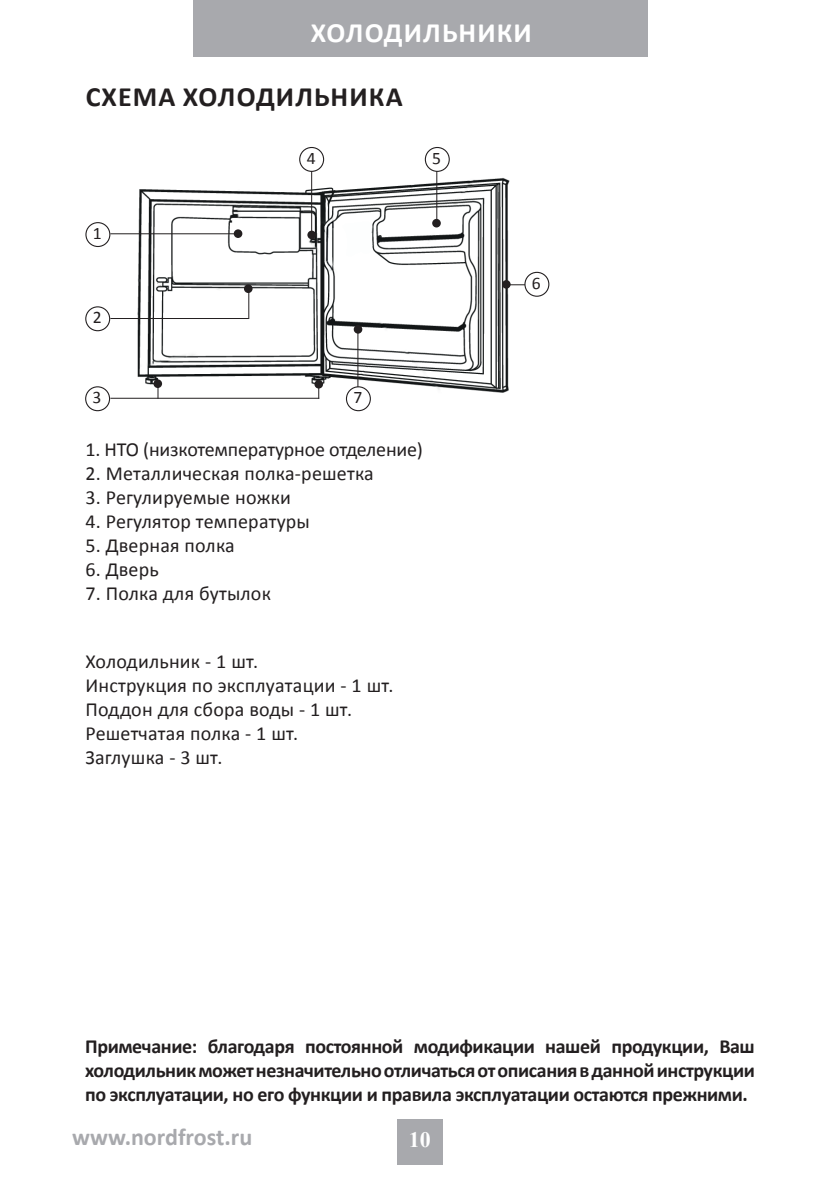
<style>
.page{position:relative;width:840px;height:1191px;background:#fff}
.page>*{position:absolute;margin:0;border:0;box-sizing:border-box;transform-origin:0 0}
.t1{font:700 28px "Calibri";letter-spacing:.04em;color:#231f20}
.t2{font:700 28px "Calibri";letter-spacing:.04em;color:#fff}
.t3{font:700 24px "Calibri";color:#a8a9ad}
.t4{font:700 22px "Times New Roman";color:#fff}
.t5{font:20px/24px "Calibri";letter-spacing:.01em;color:#231f20}
.t6{font:700 20px/24px "Calibri";letter-spacing:-.02em;color:#231f20;text-align:justify}
.t7{font:20px "Calibri";letter-spacing:-.01em;color:#231f20}
.t8{font:17.6px "Calibri";color:#231f20}
</style>
<div class="page">
<div style="left:193px;top:0;width:453px;height:57px;background:#a8a9ad"></div>
<div style="left:397px;top:1119px;width:45px;height:45px;background:#a8a9ad"></div>
<img style="left:119px;top:153px;width:412px;height:255px">
<svg style="left:233px;top:229px;width:9px;height:9px"></svg>
<div style="left:501px;top:280px;width:9px;height:9px;background:#231f20;border-radius:50%"></div>
<div style="left:353px;top:325px;width:9px;height:9px;background:#231f20;border-radius:50%"></div>
<div style="left:307px;top:231px;width:9px;height:8px;background:#231f20;border-radius:50%"></div>
<div style="left:432px;top:219px;width:8px;height:8px;background:#231f20;border-radius:50%"></div>
<div style="left:314px;top:380px;width:9px;height:8px;background:#231f20;border-radius:50%"></div>
<div style="left:153px;top:379px;width:9px;height:9px;background:#231f20;border-radius:50%"></div>
<div style="left:244px;top:284px;width:8px;height:9px;background:#231f20;border-radius:50%"></div>
<div style="left:85px;top:222px;width:25px;height:25px;border:1px solid #231f20;border-radius:50%"></div>
<div style="left:85px;top:306px;width:25px;height:25px;border:1px solid #231f20;border-radius:50%"></div>
<div style="left:85px;top:386px;width:25px;height:25px;border:1px solid #231f20;border-radius:50%"></div>
<div style="left:299px;top:147px;width:25px;height:25px;border:1px solid #231f20;border-radius:50%"></div>
<div style="left:424px;top:147px;width:25px;height:25px;border:1px solid #231f20;border-radius:50%"></div>
<div style="left:524px;top:272px;width:25px;height:25px;border:1px solid #231f20;border-radius:50%"></div>
<div style="left:346px;top:386px;width:24px;height:25px;border:1px solid #231f20;border-radius:50%"></div>
<hr style="left:311px;top:171px;width:1px;height:63px;background:#231f20">
<hr style="left:357px;top:331px;width:1px;height:56px;background:#231f20">
<hr style="left:248px;top:289px;width:1px;height:30px;background:#231f20">
<hr style="left:110px;top:398px;width:209px;height:1px;background:#231f20">
<hr style="left:110px;top:318px;width:139px;height:1px;background:#231f20">
<hr style="left:110px;top:233px;width:128px;height:1px;background:#231f20">
<hr style="left:436px;top:171px;width:1px;height:51px;background:#231f20">
<svg style="left:510px;top:284px;width:14px;height:1px"></svg>
<h1 class="t2" style="left:311px;top:15px;width:222px">ХОЛОДИЛЬНИКИ</h1>
<h1 class="t1" style="left:86px;top:79px;width:318px">СХЕМА ХОЛОДИЛЬНИКА</h1>
<p class="t8" style="left:93px;top:222px;width:10px">1</p>
<p class="t8" style="left:93px;top:306px;width:10px">2</p>
<p class="t8" style="left:93px;top:386px;width:10px">3</p>
<p class="t8" style="left:306px;top:147px;width:10px">4</p>
<p class="t8" style="left:432px;top:147px;width:10px">5</p>
<p class="t8" style="left:353px;top:386px;width:10px">7</p>
<p class="t7" style="left:85px;top:437px;width:339px">1. НТО (низкотемпературное отделение)</p>
<p class="t5" style="left:85px;top:461px;width:290px">2. Металлическая полка-решетка</p>
<p class="t5" style="left:85px;top:485px;width:207px">3. Регулируемые ножки</p>
<p class="t5" style="left:85px;top:509px;width:226px">4. Регулятор температуры</p>
<p class="t5" style="left:85px;top:533px;width:151px">5. Дверная полка</p>
<p class="t5" style="left:85px;top:557px;width:75px">6. Дверь</p>
<p class="t5" style="left:85px;top:581px;width:187px">7. Полка для бутылок</p>
<p class="t5" style="left:85px;top:650px;width:309px">Холодильник - 1 шт.<br>Инструкция по эксплуатации - 1 шт.<br>Поддон для сбора воды - 1 шт.<br>Решетчатая полка - 1 шт.<br>Заглушка - 3 шт.</p>
<p class="t8" style="left:531px;top:272px;width:10px">6</p>
<p class="t6" style="left:85px;top:1034px;width:671px">Примечание: благодаря постоянной модификации нашей продукции, Ваш холодильник может незначительно отличаться от описания в данной инструкции по эксплуатации, но его функции и правила эксплуатации остаются прежними.</p>
<p class="t3" style="left:72px;top:1122px;width:182px">www.nordfrost.ru</p>
<p class="t4" style="left:409px;top:1124px;width:23px">10</p>
</div>
